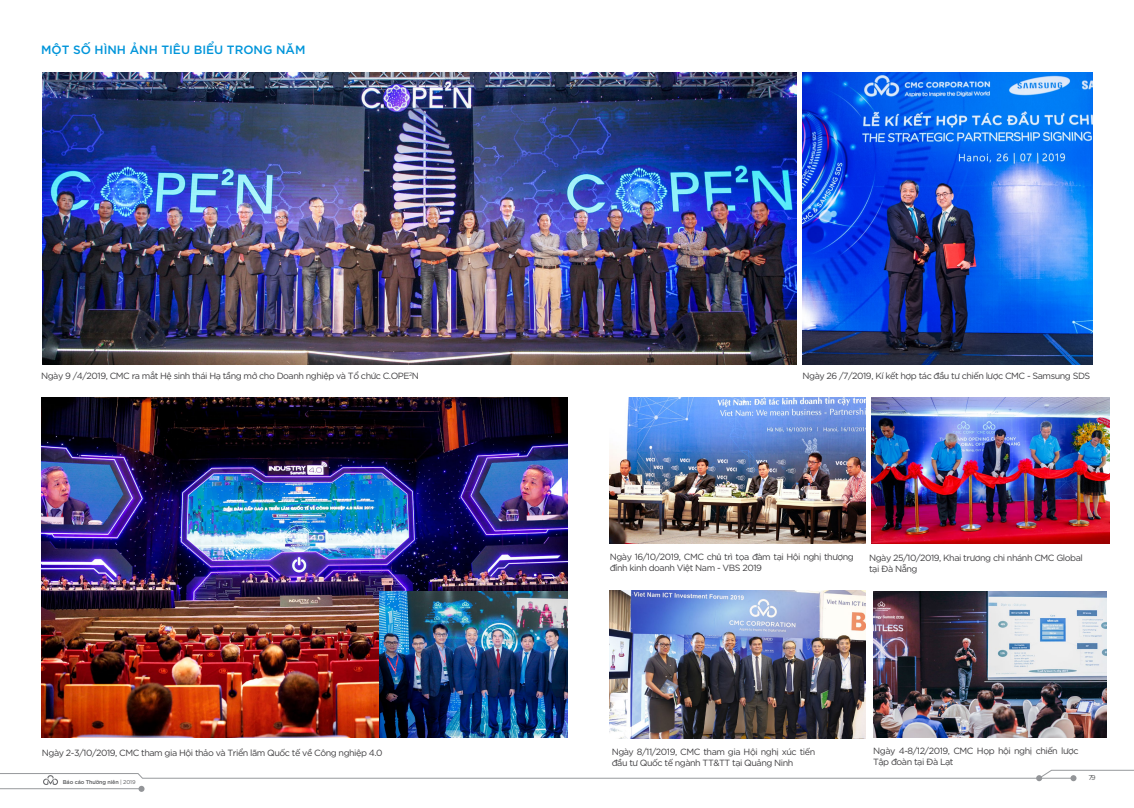
<style>
.page{position:relative;width:1134px;height:808px;background:#fff}
.page>*{position:absolute;margin:0;border:0;box-sizing:border-box;transform-origin:0 0}
.t1{font:700 12px "Gotham VU";color:#0095da}
.t2{font:9px/11px "Gotham VU";letter-spacing:-.05em;color:#414042}
.t3{font:7px "Gotham VU";color:#58595b}
.t4{font:700 5.5px "Gotham VU";letter-spacing:-.025em;color:#58595b}
.s1{font-weight:400}
</style>
<div class="page">
<svg style="left:0;top:770px;width:1134px;height:22px"></svg>
<hr style="left:0;top:788px;width:140px;height:1px;background:#97999c">
<img style="left:43px;top:72px;width:754px;height:292px">
<img style="left:610px;top:590px;width:255px;height:148px">
<img style="left:873px;top:591px;width:233px;height:146px">
<img style="left:802px;top:72px;width:290px;height:292px">
<img style="left:610px;top:397px;width:255px;height:146px">
<img style="left:871px;top:397px;width:238px;height:146px">
<img style="left:42px;top:398px;width:525px;height:339px">
<img style="left:380px;top:591px;width:187px;height:146px">
<h1 class="t1" style="left:41px;top:40px;width:266px">MỘT SỐ HÌNH ẢNH TIÊU BIỂU TRONG NĂM</h1>
<p class="t2" style="left:41px;top:369px;width:379px">Ngày 9 /4/2019, CMC ra mắt Hệ sinh thái Hạ tầng mở cho Doanh nghiệp và Tổ chức C.OPE<sup>2</sup>N</p>
<p class="t2" style="left:802px;top:369px;width:289px">Ngày 26 /7/2019, Kí kết hợp tác đầu tư chiến lược CMC - Samsung SDS</p>
<p class="t2" style="left:42px;top:746px;width:342px">Ngày 2-3/10/2019, CMC tham gia Hội thảo và Triển lãm Quốc tế về Công nghiệp 4.0</p>
<p class="t4" style="left:63px;top:777px;width:74px">Báo cáo Thường niên <span class="s1">| 2019</span></p>
<p class="t2" style="left:610px;top:551px;width:246px">Ngày 16/10/2019, CMC chủ trì tọa đàm tại Hội nghị thượng đỉnh kinh doanh Việt Nam - VBS 2019</p>
<p class="t2" style="left:869px;top:552px;width:215px">Ngày 25/10/2019, Khai trương chi nhánh CMC Global tại Đà Nẵng</p>
<p class="t2" style="left:612px;top:745px;width:205px">Ngày 8/11/2019, CMC tham gia Hội nghị xúc tiến đầu tư Quốc tế ngành TT&amp;TT tại Quảng Ninh</p>
<p class="t2" style="left:873px;top:745px;width:207px">Ngày 4-8/12/2019, CMC Họp hội nghị chiến lược<br>Tập đoàn tại Đà Lạt</p>
<p class="t3" style="left:1088px;top:772px;width:9px">79</p>
</div>
